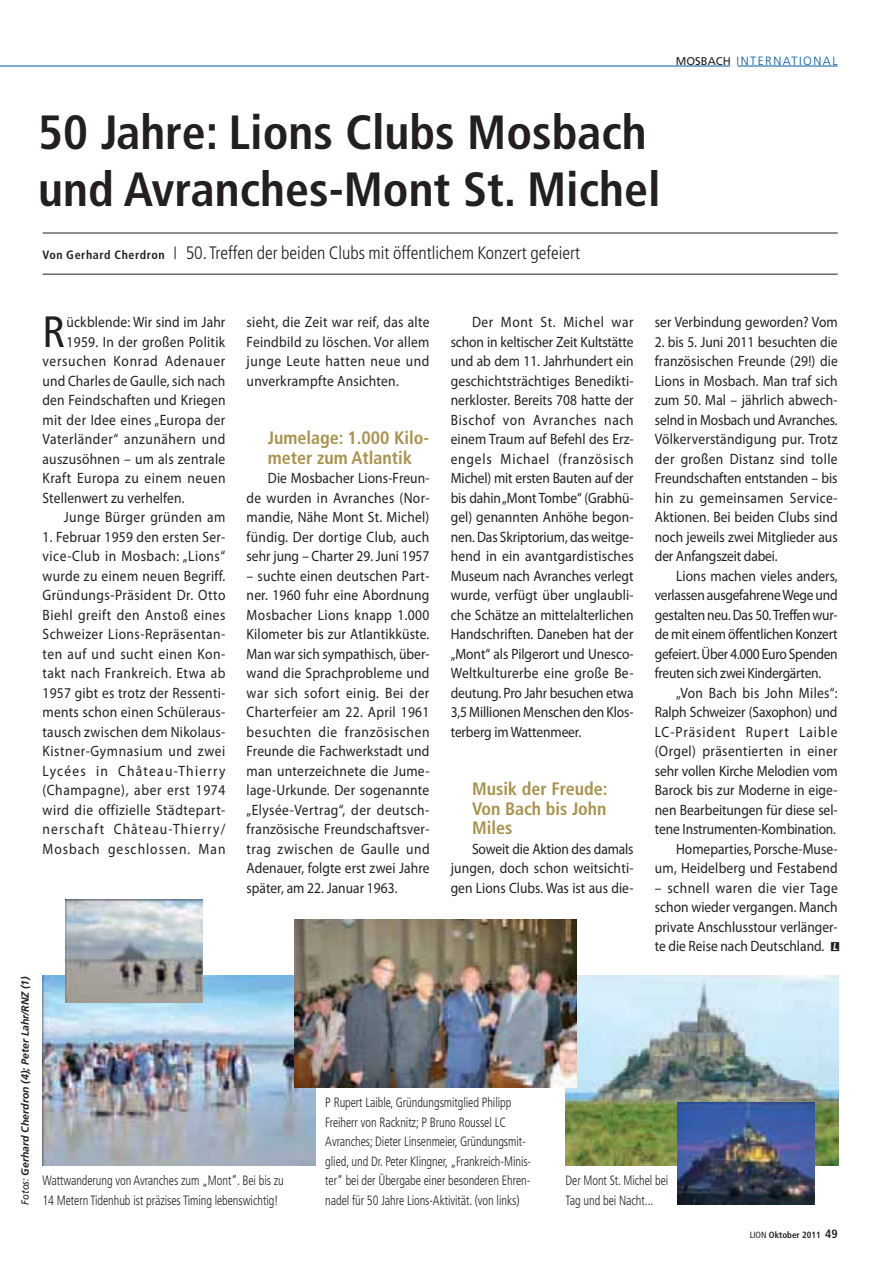
<style>
.page{position:relative;width:893px;height:1263px;background:#fff}
.page>*{position:absolute;margin:0;border:0;box-sizing:border-box;transform-origin:0 0}
.t1{font:700 condensed 48px/57px "Frutiger";color:#231f20}
.t2{font:condensed 43.8px "Frutiger";color:#231f20}
.t3{font:300 condensed 18px "Frutiger";color:#231f20}
.t4{font:700 condensed 18px/19.5px "Frutiger";color:#aa934d}
.t5{font:15px/19.5px "Myriad Pro";letter-spacing:.01em;color:#231f20;text-align:justify;scale:.9 1}
.t6{font:15px "Myriad Pro";letter-spacing:.035em;color:#231f20;scale:.9 1}
.t7{font:15px "Myriad Pro";letter-spacing:.04em;color:#231f20;scale:.9 1}
.t8{font:15px "Myriad Pro";letter-spacing:.055em;color:#231f20;scale:.9 1}
.t9{font:300 condensed 13.5px/19.5px "Frutiger";letter-spacing:-.005em;color:#231f20;scale:.9 1}
.t10{font:300 12px "Frutiger";letter-spacing:.125em;color:#005aaa}
.t11{font:italic 700 10.5px "Frutiger";color:#231f20}
.t12{font:700 condensed 9px "Frutiger";color:#231f20}
.s1{font-weight:700;font-size:12px}
.s2{font-weight:400;font-size:11.25px;color:#231f20}
.s3{font-weight:400}
.s4{font-weight:700;font-style:italic;font-size:10.5px;color:#fff}
.s5{font-size:12px}
</style>
<div class="page">
<hr style="left:737px;top:66px;width:101px;height:1px;background:#005aaa">
<hr style="left:0;top:66px;width:730px;height:1px;background:#005aaa">
<hr style="left:43px;top:233px;width:795px;height:1px;background:#231f20">
<hr style="left:43px;top:274px;width:795px;height:1px;background:#231f20">
<img style="left:566px;top:975px;width:272px;height:191px">
<img style="left:43px;top:975px;width:272px;height:191px">
<img style="left:295px;top:920px;width:281px;height:168px">
<img style="left:678px;top:1102px;width:136px;height:103px">
<img style="left:66px;top:900px;width:136px;height:102px">
<h1 class="t1" style="left:38px;top:107px;width:624px">50 Jahre: Lions Clubs Mosbach und Avranches-Mont St. Michel</h1>
<p class="t3" style="left:43px;top:245px;width:539px"><span class="s1">Von Gerhard Cherdron</span> <sup>|</sup> 50. Treffen der beiden Clubs mit öffentlichem Konzert gefeiert</p>
<p class="t10" style="left:676px;top:56px;width:163px"><span class="s2">MOSBACH</span> INTERNATIONAL</p>
<p class="t11" style="left:21px;top:1205px;width:230px;rotate:-90deg"><span class="s3">Fotos:</span> Gerhard Cherdron (4); Peter Lahr/RNZ (1)</p>
<h2 class="t2" style="left:43px;top:314px;width:24px">R</h2>
<p class="t5" style="left:67px;top:314px;width:178px">ückblende: Wir sind im Jahr</p>
<p class="t5" style="left:67px;top:333px;width:178px">1959. In der großen Politik</p>
<p class="t8" style="left:43px;top:355px;width:205px">versuchen Konrad Adenauer</p>
<p class="t5" style="left:43px;top:372px;width:205px">und Charles de Gaulle, sich nach</p>
<p class="t5" style="left:43px;top:392px;width:205px">den Feindschaften und Kriegen</p>
<p class="t5" style="left:43px;top:411px;width:205px">mit der Idee eines „Europa der</p>
<p class="t7" style="left:43px;top:433px;width:205px">Vaterländer“ anzunähern und</p>
<p class="t5" style="left:43px;top:450px;width:205px">auszusöhnen – um als zentrale</p>
<p class="t6" style="left:43px;top:472px;width:205px">Kraft Europa zu einem neuen</p>
<p class="t5" style="left:43px;top:489px;width:159px">Stellenwert zu verhelfen.</p>
<p class="t6" style="left:64px;top:511px;width:181px">Junge Bürger gründen am</p>
<p class="t5" style="left:43px;top:528px;width:205px">1. Februar 1959 den ersten Ser&shy;vice-Club in Mosbach: „Lions“ wurde zu einem neuen Begriff.<br>Gründungs-Präsident Dr. Otto Biehl greift den Anstoß eines Schweizer Lions-Repräsentan&shy;ten auf und sucht einen Kon&shy;takt nach Frankreich. Etwa ab 1957 gibt es trotz der Ressenti&shy;ments schon einen Schüleraus&shy;tausch zwischen dem Nikolaus-Kistner-Gymnasium und zwei Lycées in Château-Thierry (Champagne), aber erst 1974 wird die offizielle Städtepart&shy;nerschaft Château-Thierry/ Mosbach geschlossen. Man</p>
<p class="t5" style="left:247px;top:314px;width:205px">sieht, die Zeit war reif, das alte Feindbild zu löschen. Vor allem junge Leute hatten neue und unverkrampfte Ansichten.</p>
<p class="t4" style="left:268px;top:429px;width:163px">Jumelage: 1.000 Kilo&shy;meter zum Atlantik</p>
<p class="t5" style="left:247px;top:470px;width:205px;text-indent:21px">Die Mosbacher Lions-Freun&shy;de wurden in Avranches (Nor&shy;mandie, Nähe Mont St. Michel) fündig. Der dortige Club, auch sehr jung – Charter 29. Juni 1957</p>
<p class="t5" style="left:247px;top:567px;width:205px">– suchte einen deutschen Part&shy;ner. 1960 fuhr eine Abordnung Mosbacher Lions knapp 1.000<br>Kilometer bis zur Atlantikküste.<br>Man war sich sympathisch, über&shy;wand die Sprachprobleme und war sich sofort einig. Bei der Charterfeier am 22. April 1961 besuchten die französischen Freunde die Fachwerkstadt und man unterzeichnete die Jume&shy;lage-Urkunde. Der sogenannte „Elysée-Vertrag“, der deutsch&shy;französische Freundschaftsver&shy;trag zwischen de Gaulle und Adenauer, folgte erst zwei Jahre später, am 22. Januar 1963.</p>
<p class="t5" style="left:451px;top:314px;width:205px;text-indent:21px">Der Mont St. Michel war schon in keltischer Zeit Kultstätte und ab dem 11. Jahrhundert ein geschichtsträchtiges Benedikti&shy;nerkloster. Bereits 708 hatte der Bischof von Avranches nach einem Traum auf Befehl des Erz&shy;engels Michael (französisch Michel) mit ersten Bauten auf der bis dahin „Mont Tombe“ (Grabhü&shy;gel) genannten Anhöhe begon&shy;nen. Das Skriptorium, das weitge&shy;hend in ein avantgardistisches Museum nach Avranches verlegt wurde, verfügt über unglaubli&shy;che Schätze an mittelalterlichen Handschriften. Daneben hat der „Mont“ als Pilgerort und Unesco-Weltkulturerbe eine große Be&shy;deutung. Pro Jahr besuchen etwa 3,5 Millionen Menschen den Klos&shy;terberg im Wattenmeer.</p>
<p class="t4" style="left:472px;top:780px;width:137px;text-align:justify">Musik der Freude:<br>Von Bach bis John Miles</p>
<p class="t5" style="left:451px;top:840px;width:205px;text-indent:21px">Soweit die Aktion des damals jungen, doch schon weitsichti&shy;gen Lions Clubs. Was ist aus die-</p>
<p class="t5" style="left:655px;top:314px;width:205px">ser Verbindung geworden? Vom</p>
<p class="t5" style="left:655px;top:333px;width:205px">2. bis 5. Juni 2011 besuchten die französischen Freunde (29!) die Lions in Mosbach. Man traf sich zum 50. Mal – jährlich abwech&shy;selnd in Mosbach und Avranches.<br>Völkerverständigung pur. Trotz der großen Distanz sind tolle Freundschaften entstanden – bis hin zu gemeinsamen Service-Aktionen. Bei beiden Clubs sind noch jeweils zwei Mitglieder aus der Anfangszeit dabei.</p>
<p class="t5" style="left:655px;top:567px;width:205px;text-indent:21px">Lions machen vieles anders, verlassen ausgefahrene Wege und gestalten neu. Das 50. Treffen wur&shy;de mit einem öffentlichen Konzert gefeiert. Über 4.000 Euro Spenden freuten sich zwei Kindergärten.</p>
<p class="t5" style="left:655px;top:684px;width:205px;text-align:right">„Von Bach bis John Miles“:<br>Ralph Schweizer (Saxophon) und<br>LC-Präsident Rupert Laible (Orgel) präsentierten in einer sehr vollen Kirche Melodien vom<br>Barock bis zur Moderne in eige&shy;nen Bearbeitungen für diese sel&shy;tene Instrumenten-Kombination.<br>Homeparties, Porsche-Muse&shy;um, Heidelberg und Festabend</p>
<p class="t5" style="left:655px;top:879px;width:205px">– schnell waren die vier Tage schon wieder vergangen. Manch private Anschlusstour verlänger&shy;te die Reise nach Deutschland. <span class="s4">L</span></p>
<p class="t9" style="left:43px;top:1172px;width:270px">Wattwanderung von Avranches zum „Mont“. Bei bis zu<br>14 Metern Tidenhub ist präzises Timing lebenswichtig!</p>
<p class="t9" style="left:325px;top:1094px;width:230px">P Rupert Laible, Gründungsmitglied Philipp Freiherr von Racknitz; P Bruno Roussel LC Avranches; Dieter Linsenmeier, Gründungsmit&shy;glied, und Dr. Peter Klingner, „Frankreich-Minis&shy;ter“ bei der Übergabe einer besonderen Ehren&shy;nadel für 50 Jahre Lions-Aktivität. (von links)</p>
<p class="t9" style="left:566px;top:1172px;width:116px">Der Mont St. Michel bei<br>Tag und bei Nacht...</p>
<p class="t12" style="left:750px;top:1231px;width:89px"><span class="s3">LION</span> Oktober 2011 <span class="s5">49</span></p>
</div>
